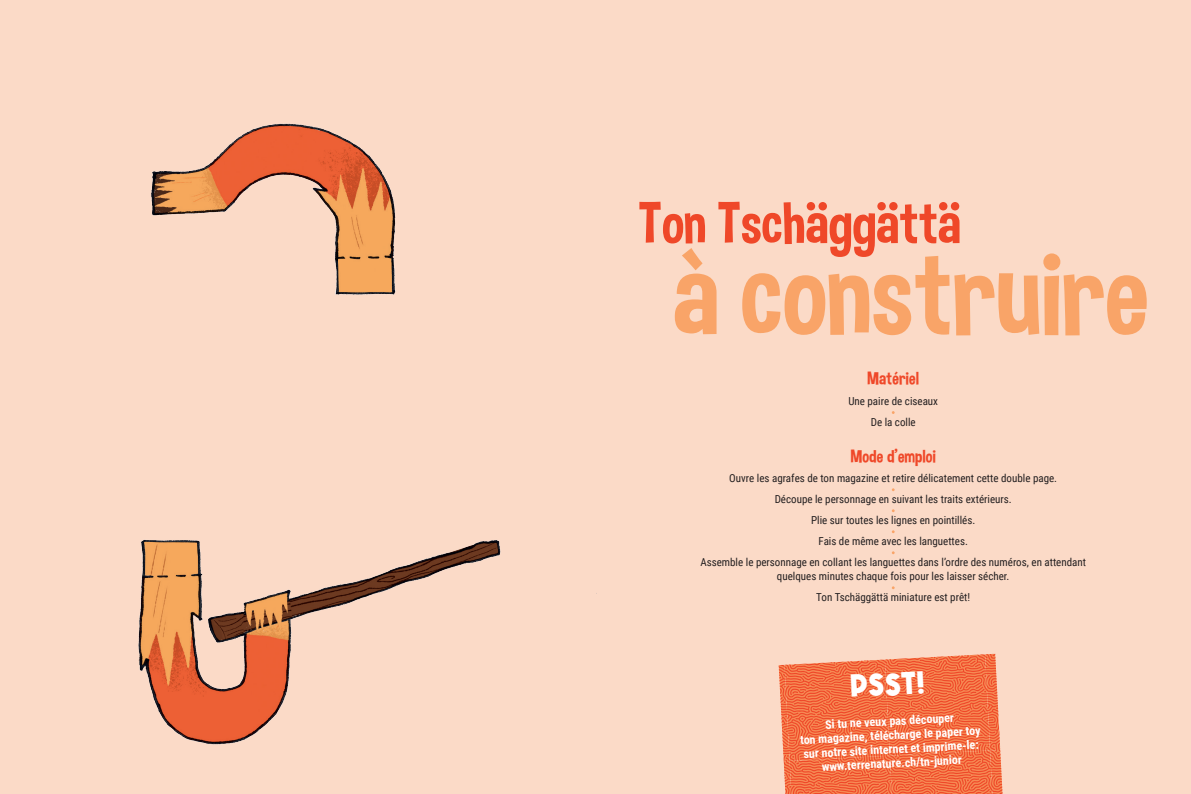
<style>
.page{position:relative;width:1191px;height:794px;background:#fff}
.page>*{position:absolute;margin:0;border:0;box-sizing:border-box;transform-origin:0 0}
.t1{font:118.8px "Dimbo";color:#f9a468}
.t2{font:59px "Dimbo";color:#ef4829}
.t3{font:30px "Alphakind";color:#fff}
.t4{font:18px "Dimbo";letter-spacing:.01em;color:#ef4829}
.t5{font:700 12px/14px "Roboto Condensed";color:#fff;text-align:center}
.t6{font:11px/21px "Roboto Condensed";color:#231f20;text-align:center}
</style>
<div class="page">
<div style="left:595px;top:0;width:596px;height:794px;background:#fbdac7"></div>
<svg style="left:778px;top:654px;width:224px;height:140px"></svg>
<div style="left:0;top:0;width:595px;height:794px;background:#fbdac7"></div>
<img style="left:151px;top:123px;width:245px;height:172px">
<img style="left:138px;top:540px;width:363px;height:205px">
<h2 class="t2" style="left:638px;top:187px;width:324px">Ton Tschäggättä</h2>
<h1 class="t1" style="left:672px;top:221px;width:477px">à construire</h1>
<h3 class="t4" style="left:867px;top:368px;width:53px">Matériel</h3>
<p class="t6" style="left:848px;top:390px;width:91px">Une paire de ciseaux<br>De la colle</p>
<h3 class="t4" style="left:851px;top:445px;width:86px">Mode d’emploi</h3>
<p class="t6" style="left:700px;top:467px;width:387px">Ouvre les agrafes de ton magazine et retire délicatement cette double page.<br>Découpe le personnage en suivant les traits extérieurs.<br>Plie sur toutes les lignes en pointillés.<br>Fais de même avec les languettes.<br>Assemble le personnage en collant les languettes dans l’ordre des numéros, en attendant</p>
<p class="t6" style="left:777px;top:565px;width:234px">quelques minutes chaque fois pour les laisser sécher.<br>Ton Tschäggättä miniature est prêt!</p>
<h3 class="t3" style="left:849px;top:668px;width:77px;rotate:-3deg">PSST!</h3>
<p class="t5" style="left:799px;top:718px;width:182px;rotate:-3deg">Si tu ne veux pas découper<br>ton magazine, télécharge le paper toy sur notre site internet et imprime-le: www.terrenature.ch/tn-junior</p>
</div>
